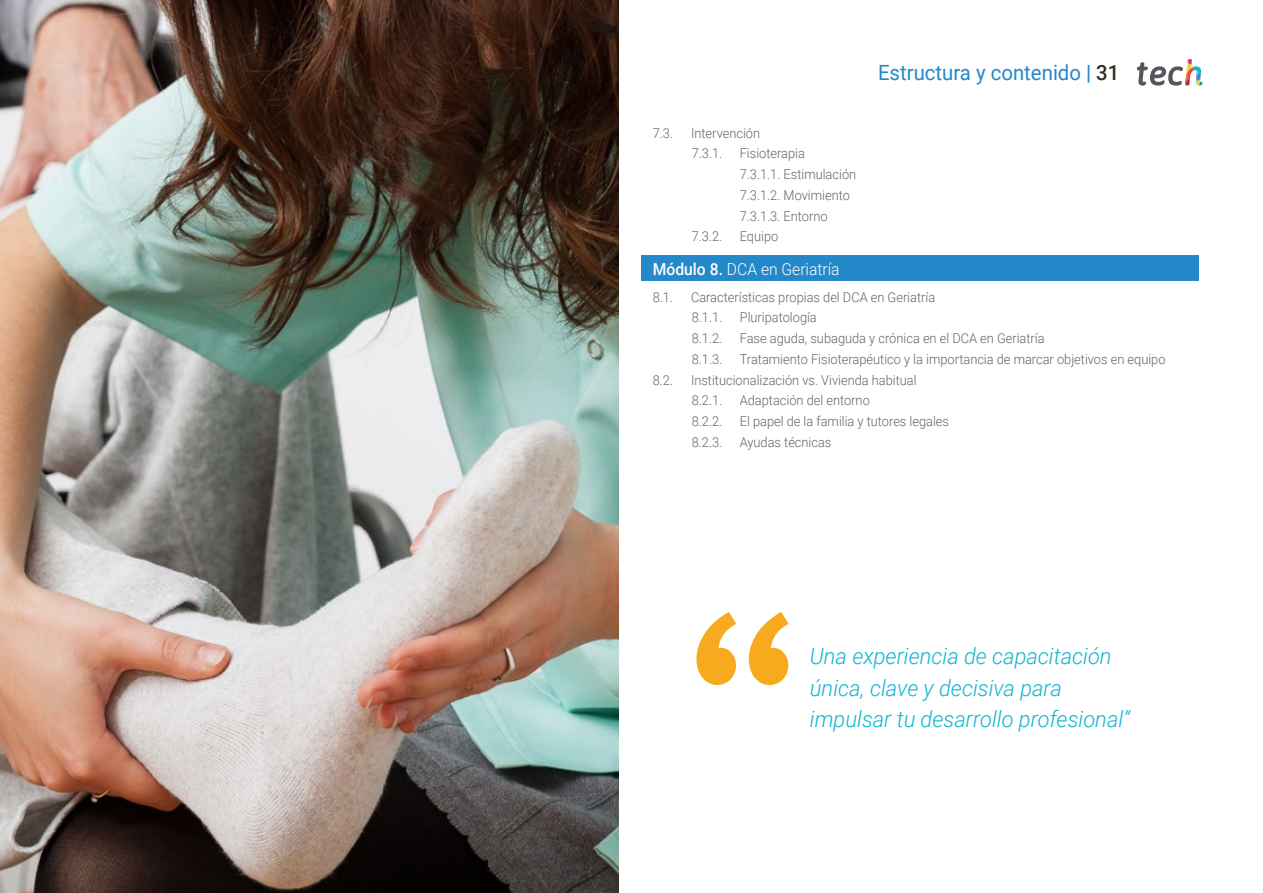
<style>
.page{position:relative;width:1263px;height:893px;background:#fff}
.page>*{position:absolute;margin:0;border:0;box-sizing:border-box;transform-origin:0 0}
.t1{font:italic 300 22.5px/31.5px "Roboto";color:#0fb6cf}
.t2{font:21px "Roboto";color:#2488c9}
.t3{font:300 16.5px "Roboto";color:#fff;scale:.95 1}
.t4{font:300 13.5px/20.7px "Roboto";color:#61646a;scale:.95 1}
.s1{font-weight:500}
.s2{font-weight:500;color:#312e20}
</style>
<div class="page">
<img style="left:0;top:0;width:619px;height:893px">
<div style="left:642px;top:256px;width:557px;height:25px;background:#2488c9"></div>
<svg style="left:1137px;top:59px;width:65px;height:27px"></svg>
<svg style="left:696px;top:612px;width:93px;height:73px"></svg>
<p class="t4" style="left:653px;top:122px;width:23px">7.3.</p>
<p class="t4" style="left:691px;top:122px;width:74px">Intervención<br>7.3.1.</p>
<p class="t4" style="left:740px;top:143px;width:124px">Fisioterapia<br>7.3.1.1. Estimulación<br>7.3.1.2. Movimiento<br>7.3.1.3. Entorno</p>
<h2 class="t2" style="left:878px;top:57px;width:243px">Estructura y contenido <span class="s1">|</span> <span class="s2">31</span></h2>
<p class="t4" style="left:692px;top:226px;width:34px">7.3.2.</p>
<p class="t4" style="left:740px;top:226px;width:42px">Equipo</p>
<p class="t3" style="left:653px;top:257px;width:198px"><span class="s1">Módulo 8.</span> DCA en Geriatría</p>
<p class="t4" style="left:653px;top:286px;width:23px">8.1.</p>
<p class="t4" style="left:691px;top:286px;width:259px">Características propias del DCA en Geriatría<br>8.1.1.</p>
<p class="t4" style="left:740px;top:307px;width:83px">Pluripatología</p>
<p class="t4" style="left:692px;top:328px;width:34px">8.1.2.</p>
<p class="t4" style="left:740px;top:328px;width:322px">Fase aguda, subaguda y crónica en el DCA en Geriatría</p>
<p class="t4" style="left:692px;top:348px;width:34px">8.1.3.</p>
<p class="t4" style="left:740px;top:348px;width:450px">Tratamiento Fisioterapéutico y la importancia de marcar objetivos en equipo</p>
<p class="t4" style="left:653px;top:369px;width:23px">8.2.</p>
<p class="t4" style="left:691px;top:369px;width:239px">Institucionalización vs. Vivienda habitual<br>8.2.1.</p>
<p class="t4" style="left:740px;top:390px;width:138px">Adaptación del entorno</p>
<p class="t4" style="left:692px;top:411px;width:34px">8.2.2.</p>
<p class="t4" style="left:740px;top:411px;width:222px">El papel de la familia y tutores legales</p>
<p class="t4" style="left:692px;top:431px;width:34px">8.2.3.</p>
<p class="t4" style="left:740px;top:431px;width:98px">Ayudas técnicas</p>
<h1 class="t1" style="left:810px;top:640px;width:321px">Una experiencia de capacitación única, clave y decisiva para impulsar tu desarrollo profesional”</h1>
</div>
